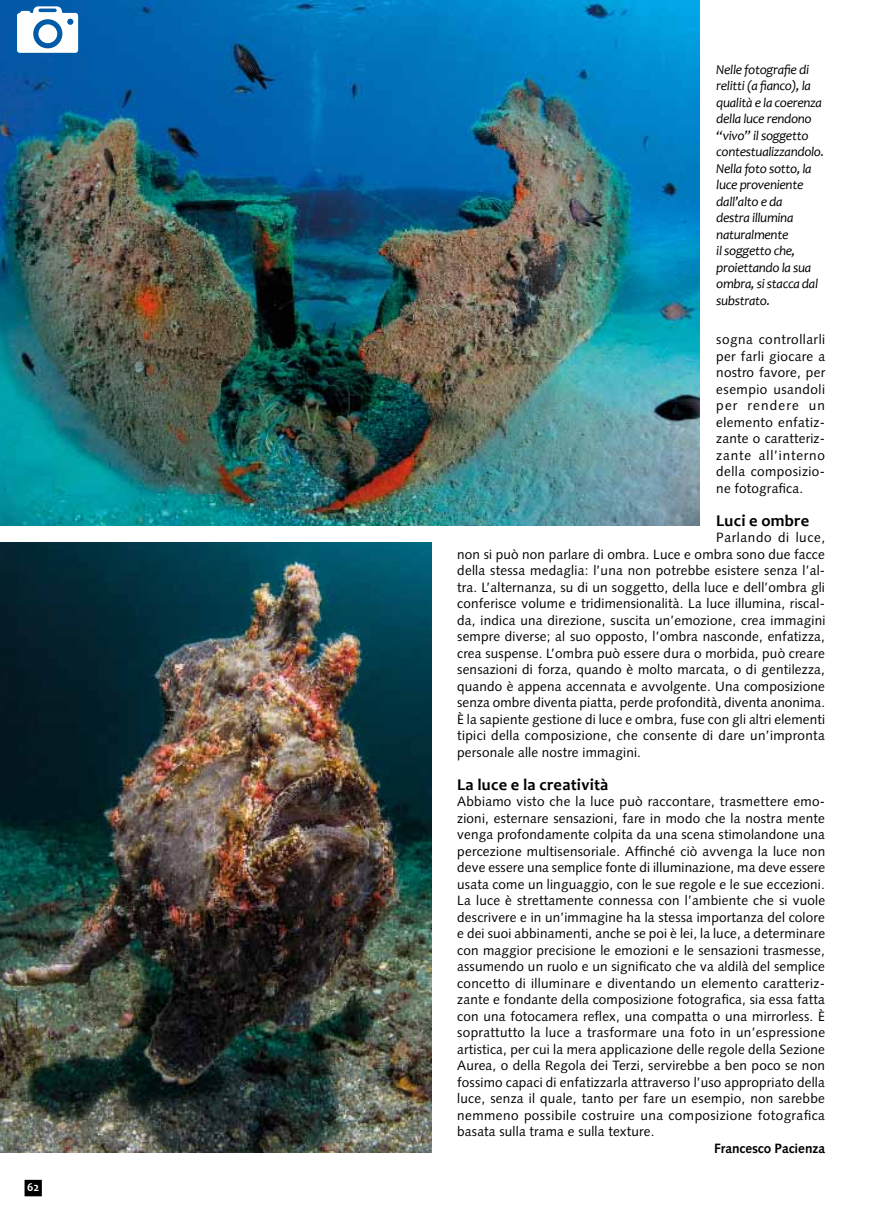
<style>
.page{position:relative;width:889px;height:1212px;background:#fff}
.page>*{position:absolute;margin:0;border:0;box-sizing:border-box;transform-origin:0 0}
.t1{font:700 16.5px "Candara";letter-spacing:.015em;color:#000}
.t2{font:13.5px/16.5px "Syntax LT Std";letter-spacing:.015em;color:#000;text-align:justify}
.t3{font:italic 13.5px/16.5px "Candara";letter-spacing:-.025em;color:#000}
.t4{font:700 13.5px "Syntax LT Std";letter-spacing:-.005em;color:#000}
.t5{font:700 12px "Candara";color:#fff}
</style>
<div class="page">
<img style="left:0;top:0;width:699px;height:526px">
<div style="left:25px;top:1180px;width:17px;height:16px;background:#000"></div>
<svg style="left:17px;top:6px;width:61px;height:47px"></svg>
<div style="left:20px;top:11px;width:11px;height:5px;background:#fff;border-radius:2px"></div>
<img style="left:0;top:542px;width:432px;height:611px">
<p class="t5" style="left:27px;top:1180px;width:14px">62</p>
<p class="t3" style="left:716px;top:61px;width:109px">Nelle fotografie di relitti (a fianco), la qualità e la coerenza della luce rendono “vivo” il soggetto contestualizzandolo.<br>Nella foto sotto, la luce proveniente dall’alto e da<br>destra illumina naturalmente<br>il soggetto che, proiettando la sua ombra, si stacca dal substrato.</p>
<p class="t2" style="left:716px;top:331px;width:110px">sogna controllarli per farli giocare a nostro favore, per esempio usandoli per rendere un elemento enfatiz&shy;zante o caratteriz&shy;zante all’interno della composizio&shy;ne fotografica.</p>
<p class="t1" style="left:716px;top:510px;width:95px">Luci e ombre</p>
<p class="t2" style="left:457px;top:529px;width:370px;text-indent:259px">Parlando di luce, non si può non parlare di ombra. Luce e ombra sono due facce della stessa medaglia: l’una non potrebbe esistere senza l’al&shy;tra. L’alternanza, su di un soggetto, della luce e dell’ombra gli conferisce volume e tridimensionalità. La luce illumina, riscal&shy;da, indica una direzione, suscita un’emozione, crea immagini sempre diverse; al suo opposto, l’ombra nasconde, enfatizza, crea suspense. L’ombra può essere dura o morbida, può creare sensazioni di forza, quando è molto marcata, o di gentilezza, quando è appena accennata e avvolgente. Una composizione senza ombre diventa piatta, perde profondità, diventa anonima.<br>È la sapiente gestione di luce e ombra, fuse con gli altri elementi tipici della composizione, che consente di dare un’impronta personale alle nostre immagini.</p>
<p class="t1" style="left:457px;top:774px;width:153px">La luce e la creatività</p>
<p class="t2" style="left:457px;top:793px;width:369px">Abbiamo visto che la luce può raccontare, trasmettere emo&shy;zioni, esternare sensazioni, fare in modo che la nostra mente venga profondamente colpita da una scena stimolandone una percezione multisensoriale. Affinché ciò avvenga la luce non deve essere una semplice fonte di illuminazione, ma deve essere usata come un linguaggio, con le sue regole e le sue eccezioni.<br>La luce è strettamente connessa con l’ambiente che si vuole descrivere e in un’immagine ha la stessa importanza del colore e dei suoi abbinamenti, anche se poi è lei, la luce, a determinare con maggior precisione le emozioni e le sensazioni trasmesse, assumendo un ruolo e un significato che va aldilà del semplice concetto di illuminare e diventando un elemento caratteriz&shy;zante e fondante della composizione fotografica, sia essa fatta con una fotocamera reflex, una compatta o una mirrorless. È soprattutto la luce a trasformare una foto in un’espressione artistica, per cui la mera applicazione delle regole della Sezione Aurea, o della Regola dei Terzi, servirebbe a ben poco se non fossimo capaci di enfatizzarla attraverso l’uso appropriato della luce, senza il quale, tanto per fare un esempio, non sarebbe nemmeno possibile costruire una composizione fotografica basata sulla trama e sulla texture.</p>
<p class="t4" style="left:714px;top:1140px;width:112px">Francesco Pacienza</p>
</div>
